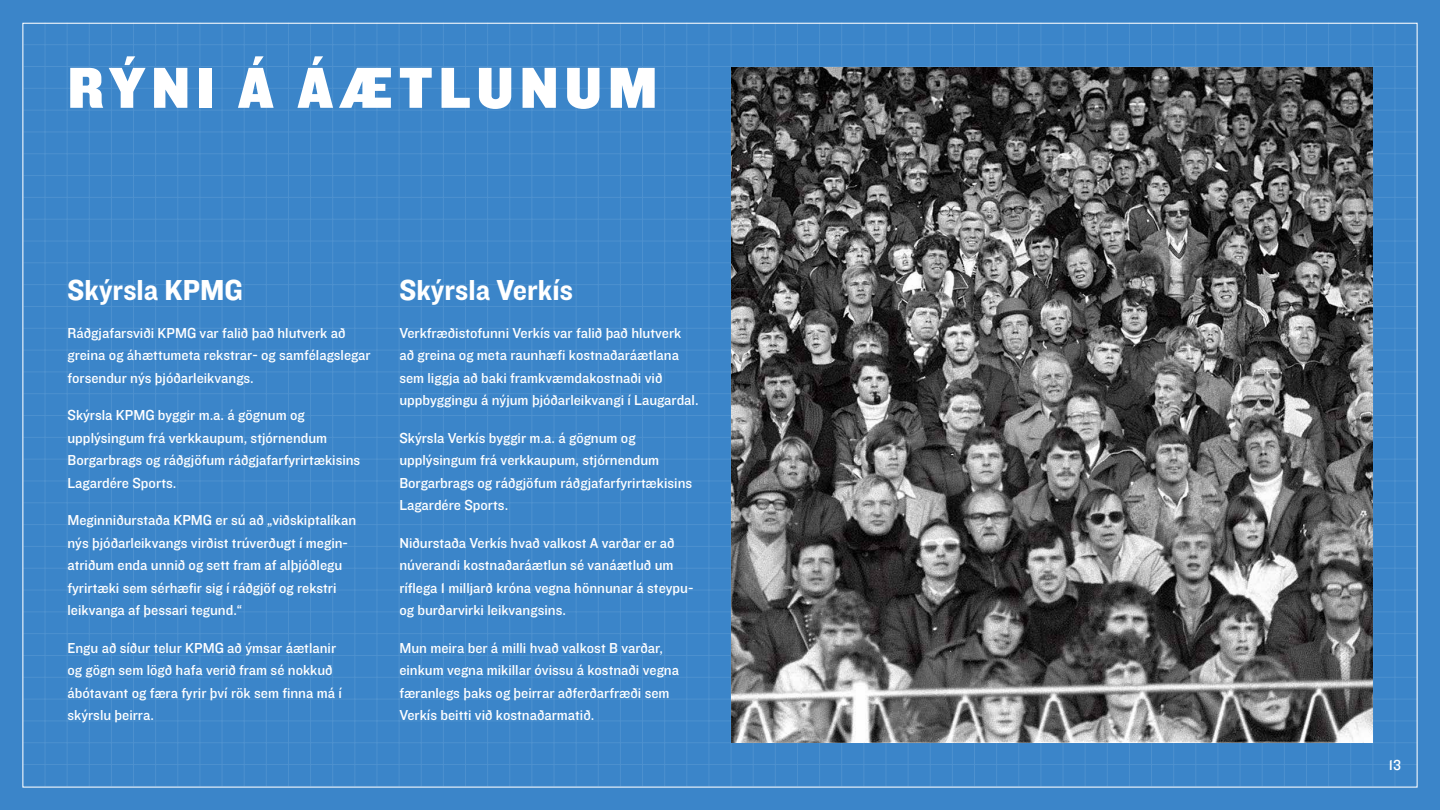
<style>
.page{position:relative;width:1440px;height:810px;background:#3b85c9}
.page>*{position:absolute;margin:0;border:0;box-sizing:border-box;transform-origin:0 0}
.t1{font:60px "Knockout HTF71 Full Middlewt";letter-spacing:.1em;color:#fff}
.t2{font:30px "Knockout HTF51 Middleweight";color:#fff}
.t3{font:15px/22.5px "Knockout HTF31 Junior Middlewt";color:#fff}
</style>
<div class="page">
<hr style="left:22px;top:22px;width:1px;height:764px;background:#4d91cf">
<hr style="left:45px;top:22px;width:1px;height:764px;background:#4d91cf">
<hr style="left:67px;top:22px;width:1px;height:764px;background:#4d91cf">
<hr style="left:89px;top:22px;width:1px;height:764px;background:#4d91cf">
<hr style="left:111px;top:22px;width:1px;height:764px;background:#4d91cf">
<hr style="left:133px;top:22px;width:1px;height:764px;background:#4d91cf">
<hr style="left:155px;top:22px;width:1px;height:764px;background:#4d91cf">
<hr style="left:177px;top:22px;width:1px;height:764px;background:#4d91cf">
<hr style="left:200px;top:22px;width:1px;height:764px;background:#4d91cf">
<hr style="left:222px;top:22px;width:1px;height:764px;background:#4d91cf">
<hr style="left:244px;top:22px;width:1px;height:764px;background:#4d91cf">
<hr style="left:266px;top:22px;width:1px;height:764px;background:#4d91cf">
<hr style="left:288px;top:22px;width:1px;height:764px;background:#4d91cf">
<hr style="left:310px;top:22px;width:1px;height:764px;background:#4d91cf">
<hr style="left:332px;top:22px;width:1px;height:764px;background:#4d91cf">
<hr style="left:354px;top:22px;width:1px;height:764px;background:#4d91cf">
<hr style="left:377px;top:22px;width:1px;height:764px;background:#4d91cf">
<hr style="left:399px;top:22px;width:1px;height:764px;background:#4d91cf">
<hr style="left:421px;top:22px;width:1px;height:764px;background:#4d91cf">
<hr style="left:443px;top:22px;width:1px;height:764px;background:#4d91cf">
<hr style="left:465px;top:22px;width:1px;height:764px;background:#4d91cf">
<hr style="left:487px;top:22px;width:1px;height:764px;background:#4d91cf">
<hr style="left:509px;top:22px;width:1px;height:764px;background:#4d91cf">
<hr style="left:532px;top:22px;width:1px;height:764px;background:#4d91cf">
<hr style="left:554px;top:22px;width:1px;height:764px;background:#4d91cf">
<hr style="left:576px;top:22px;width:1px;height:764px;background:#4d91cf">
<hr style="left:598px;top:22px;width:1px;height:764px;background:#4d91cf">
<hr style="left:620px;top:22px;width:1px;height:764px;background:#4d91cf">
<hr style="left:642px;top:22px;width:1px;height:764px;background:#4d91cf">
<hr style="left:664px;top:22px;width:1px;height:764px;background:#4d91cf">
<hr style="left:686px;top:22px;width:1px;height:764px;background:#4d91cf">
<hr style="left:709px;top:22px;width:1px;height:764px;background:#4d91cf">
<hr style="left:731px;top:22px;width:1px;height:764px;background:#4d91cf">
<hr style="left:753px;top:22px;width:1px;height:764px;background:#4d91cf">
<hr style="left:775px;top:22px;width:1px;height:764px;background:#4d91cf">
<hr style="left:797px;top:22px;width:1px;height:764px;background:#4d91cf">
<hr style="left:819px;top:22px;width:1px;height:764px;background:#4d91cf">
<hr style="left:841px;top:22px;width:1px;height:764px;background:#4d91cf">
<hr style="left:863px;top:22px;width:1px;height:764px;background:#4d91cf">
<hr style="left:886px;top:22px;width:1px;height:764px;background:#4d91cf">
<hr style="left:908px;top:22px;width:1px;height:764px;background:#4d91cf">
<hr style="left:930px;top:22px;width:1px;height:764px;background:#4d91cf">
<hr style="left:952px;top:22px;width:1px;height:764px;background:#4d91cf">
<hr style="left:974px;top:22px;width:1px;height:764px;background:#4d91cf">
<hr style="left:996px;top:22px;width:1px;height:764px;background:#4d91cf">
<hr style="left:1018px;top:22px;width:1px;height:764px;background:#4d91cf">
<hr style="left:1041px;top:22px;width:1px;height:764px;background:#4d91cf">
<hr style="left:1063px;top:22px;width:1px;height:764px;background:#4d91cf">
<hr style="left:1085px;top:22px;width:1px;height:764px;background:#4d91cf">
<hr style="left:1107px;top:22px;width:1px;height:764px;background:#4d91cf">
<hr style="left:1129px;top:22px;width:1px;height:764px;background:#4d91cf">
<hr style="left:1151px;top:22px;width:1px;height:764px;background:#4d91cf">
<hr style="left:1173px;top:22px;width:1px;height:764px;background:#4d91cf">
<hr style="left:1195px;top:22px;width:1px;height:764px;background:#4d91cf">
<hr style="left:1218px;top:22px;width:1px;height:764px;background:#4d91cf">
<hr style="left:1240px;top:22px;width:1px;height:764px;background:#4d91cf">
<hr style="left:1262px;top:22px;width:1px;height:764px;background:#4d91cf">
<hr style="left:1284px;top:22px;width:1px;height:764px;background:#4d91cf">
<hr style="left:1306px;top:22px;width:1px;height:764px;background:#4d91cf">
<hr style="left:1328px;top:22px;width:1px;height:764px;background:#4d91cf">
<hr style="left:1350px;top:22px;width:1px;height:764px;background:#4d91cf">
<hr style="left:1372px;top:22px;width:1px;height:764px;background:#4d91cf">
<hr style="left:1395px;top:22px;width:1px;height:764px;background:#4d91cf">
<hr style="left:1417px;top:22px;width:1px;height:764px;background:#4d91cf">
<hr style="left:24px;top:44px;width:1393px;height:1px;background:#4d91cf">
<hr style="left:24px;top:66px;width:1393px;height:1px;background:#4d91cf">
<hr style="left:24px;top:88px;width:1393px;height:1px;background:#4d91cf">
<hr style="left:24px;top:110px;width:1393px;height:1px;background:#4d91cf">
<hr style="left:24px;top:132px;width:1393px;height:1px;background:#4d91cf">
<hr style="left:24px;top:153px;width:1393px;height:1px;background:#4d91cf">
<hr style="left:24px;top:175px;width:1393px;height:1px;background:#4d91cf">
<hr style="left:24px;top:197px;width:1393px;height:1px;background:#4d91cf">
<hr style="left:24px;top:219px;width:1393px;height:1px;background:#4d91cf">
<hr style="left:24px;top:241px;width:1393px;height:1px;background:#4d91cf">
<hr style="left:24px;top:262px;width:1393px;height:1px;background:#4d91cf">
<hr style="left:24px;top:284px;width:1393px;height:1px;background:#4d91cf">
<hr style="left:23px;top:306px;width:1394px;height:1px;background:#4d91cf">
<hr style="left:23px;top:328px;width:1394px;height:1px;background:#4d91cf">
<hr style="left:23px;top:350px;width:1394px;height:1px;background:#4d91cf">
<hr style="left:23px;top:372px;width:1394px;height:1px;background:#4d91cf">
<hr style="left:23px;top:393px;width:1394px;height:1px;background:#4d91cf">
<hr style="left:23px;top:415px;width:1394px;height:1px;background:#4d91cf">
<hr style="left:23px;top:437px;width:1394px;height:1px;background:#4d91cf">
<hr style="left:23px;top:459px;width:1394px;height:1px;background:#4d91cf">
<hr style="left:23px;top:481px;width:1394px;height:1px;background:#4d91cf">
<hr style="left:23px;top:502px;width:1394px;height:1px;background:#4d91cf">
<hr style="left:23px;top:524px;width:1394px;height:1px;background:#4d91cf">
<hr style="left:23px;top:546px;width:1394px;height:1px;background:#4d91cf">
<hr style="left:23px;top:568px;width:1394px;height:1px;background:#4d91cf">
<hr style="left:23px;top:590px;width:1394px;height:1px;background:#4d91cf">
<hr style="left:23px;top:611px;width:1394px;height:1px;background:#4d91cf">
<hr style="left:23px;top:633px;width:1394px;height:1px;background:#4d91cf">
<hr style="left:23px;top:655px;width:1394px;height:1px;background:#4d91cf">
<hr style="left:23px;top:677px;width:1394px;height:1px;background:#4d91cf">
<hr style="left:23px;top:699px;width:1394px;height:1px;background:#4d91cf">
<hr style="left:23px;top:721px;width:1394px;height:1px;background:#4d91cf">
<hr style="left:23px;top:742px;width:1394px;height:1px;background:#4d91cf">
<hr style="left:23px;top:764px;width:1394px;height:1px;background:#4d91cf">
<img style="left:731px;top:68px;width:641px;height:674px">
<h1 class="t1" style="left:68px;top:56px;width:591px">RÝNI Á ÁÆTLUNUM</h1>
<h2 class="t2" style="left:68px;top:274px;width:177px">Skýrsla KPMG</h2>
<p class="t3" style="left:68px;top:322px;width:305px">Ráðgjafarsviði KPMG var falið það hlutverk að greina og áhættumeta rekstrar- og samfélagslegar forsendur nýs þjóðarleikvangs.</p>
<p class="t3" style="left:68px;top:404px;width:294px">Skýrsla KPMG byggir m.a. á gögnum og upplýsingum frá verkkaupum, stjórnendum Borgarbrags og ráðgjöfum ráðgjafarfyrirtækisins Lagardére Sports.</p>
<p class="t3" style="left:68px;top:509px;width:290px">Meginniðurstaða KPMG er sú að „viðskiptalíkan nýs þjóðarleikvangs virðist trúverðugt í megin&shy;atriðum enda unnið og sett fram af alþjóðlegu fyrirtæki sem sérhæfir sig í ráðgjöf og rekstri leikvanga af þessari tegund.“</p>
<p class="t3" style="left:68px;top:637px;width:276px">Engu að síður telur KPMG að ýmsar áætlanir og gögn sem lögð hafa verið fram sé nokkuð ábótavant og færa fyrir því rök sem finna má í skýrslu þeirra.</p>
<h2 class="t2" style="left:399px;top:274px;width:175px">Skýrsla Verkís</h2>
<p class="t3" style="left:399px;top:322px;width:301px">Verkfræðistofunni Verkís var falið það hlutverk að greina og meta raunhæfi kostnaðaráætlana sem liggja að baki framkvæmdakostnaði við uppbyggingu á nýjum þjóðarleikvangi í Laugardal.</p>
<p class="t3" style="left:399px;top:427px;width:294px">Skýrsla Verkís byggir m.a. á gögnum og upplýsingum frá verkkaupum, stjórnendum Borgarbrags og ráðgjöfum ráðgjafarfyrirtækisins Lagardére Sports.</p>
<p class="t3" style="left:399px;top:532px;width:296px">Niðurstaða Verkís hvað valkost A varðar er að núverandi kostnaðaráætlun sé vanáætluð um ríflega 1 milljarð króna vegna hönnunar á steypu&shy;og burðarvirki leikvangsins.</p>
<p class="t3" style="left:399px;top:637px;width:281px">Mun meira ber á milli hvað valkost B varðar, einkum vegna mikillar óvissu á kostnaði vegna færanlegs þaks og þeirrar aðferðarfræði sem Verkís beitti við kostnaðarmatið.</p>
<p class="t3" style="left:1389px;top:754px;width:14px">13</p>
</div>
